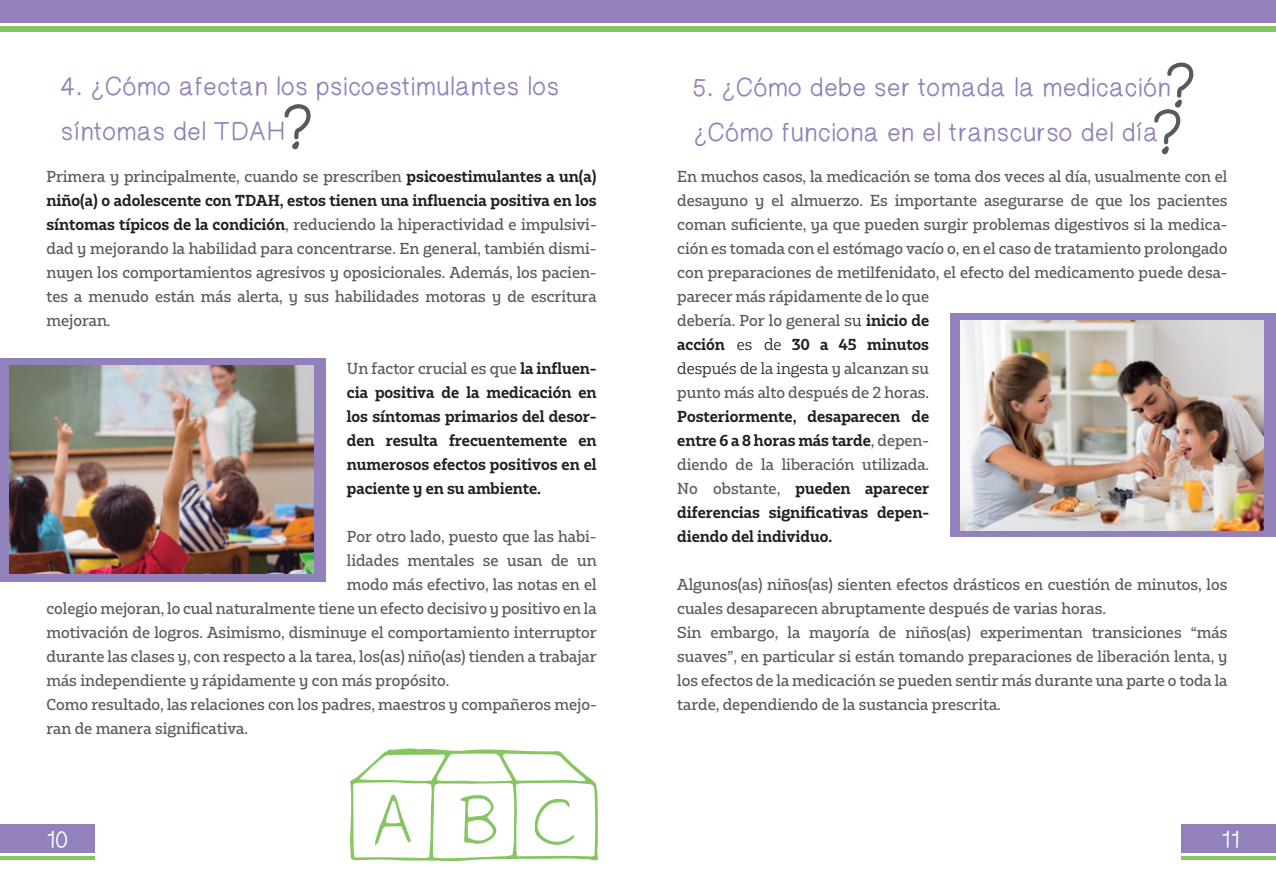
<style>
.page{position:relative;width:1276px;height:893px;background:#fff}
.page>*{position:absolute;margin:0;border:0;box-sizing:border-box;transform-origin:0 0}
.t1{font:25.65px/44.8px "Helveti Hand";color:#9381bc}
.t2{font:23.4px "Helveti Hand";color:#fff}
.t3{font:500 15px/24px "Bw Glenn Slab";color:#585b5c}
.t4{font:700 15px/24px "Bw Glenn Slab";color:#231f20;text-align:justify}
.s1{font-weight:700;color:#231f20}
.s2{font-weight:500;color:#585b5c}
.s3{font-weight:400;color:#231f20}
</style>
<div class="page">
<div style="left:0;top:0;width:1276px;height:22px;background:#9381bc"></div>
<div style="left:0;top:26px;width:1276px;height:6px;background:#85c662"></div>
<div style="left:0;top:824px;width:95px;height:29px;background:#9381bc"></div>
<hr style="left:0;top:856px;width:95px;height:3px;background:#85c662">
<div style="left:1181px;top:824px;width:95px;height:29px;background:#9381bc"></div>
<hr style="left:1181px;top:856px;width:95px;height:3px;background:#85c662">
<svg style="left:284px;top:104px;width:27px;height:45px"></svg>
<div style="left:0;top:358px;width:326px;height:223px;background:#9381bc"></div>
<svg style="left:1154px;top:62px;width:39px;height:92px"></svg>
<div style="left:950px;top:314px;width:326px;height:223px;background:#9381bc"></div>
<svg style="left:350px;top:748px;width:248px;height:113px"></svg>
<img style="left:10px;top:366px;width:304px;height:208px">
<img style="left:960px;top:320px;width:303px;height:210px">
<h1 class="t1" style="left:61px;top:65px;width:500px">4. ¿Cómo afectan los psicoestimulantes los síntomas del TDAH</h1>
<p class="t3" style="left:46px;top:164px;width:552px;text-align:justify">Primera y principalmente, cuando se prescriben <span class="s1">psicoestimulantes a un(a) niño(a) o adolescente con TDAH, estos tienen una influencia positiva en los síntomas típicos de la condición</span>, reduciendo la hiperactividad e impulsivi&shy;dad y mejorando la habilidad para concentrarse. En general, también dismi&shy;nuyen los comportamientos agresivos y oposicionales. Además, los pacien&shy;tes a menudo están más alerta, y sus habilidades motoras y de escritura mejoran.</p>
<p class="t4" style="left:347px;top:356px;width:251px"><span class="s2">Un factor crucial es que</span> la influen&shy;cia positiva de la medicación en los síntomas primarios del desor&shy;den resulta frecuentemente en numerosos efectos positivos en el paciente y en su ambiente.</p>
<p class="t3" style="left:347px;top:524px;width:251px">Por otro lado, puesto que las habi-</p>
<p class="t3" style="left:347px;top:548px;width:251px">lidades mentales se usan de un</p>
<p class="t3" style="left:347px;top:572px;width:251px">modo más efectivo, las notas en el</p>
<p class="t3" style="left:46px;top:596px;width:552px">colegio mejoran, lo cual naturalmente tiene un efecto decisivo y positivo en la</p>
<p class="t3" style="left:46px;top:620px;width:551px">motivación de logros. Asimismo, disminuye el comportamiento interruptor</p>
<p class="t3" style="left:46px;top:644px;width:551px">durante las clases y, con respecto a la tarea, los(as) niño(as) tienden a trabajar</p>
<p class="t3" style="left:46px;top:668px;width:404px">más independiente y rápidamente y con más propósito.</p>
<p class="t3" style="left:46px;top:692px;width:551px">Como resultado, las relaciones con los padres, maestros y compañeros mejo-</p>
<p class="t3" style="left:46px;top:716px;width:203px">ran de manera significativa.</p>
<h1 class="t1" style="left:693px;top:66px;width:480px">5. ¿Cómo debe ser tomada la medicación ¿Cómo funciona en el transcurso del día</h1>
<p class="t3" style="left:677px;top:164px;width:552px">En muchos casos, la medicación se toma dos veces al día, usualmente con el desayuno y el almuerzo. Es importante asegurarse de que los pacientes coman suficiente, ya que pueden surgir problemas digestivos si la medica&shy;ción es tomada con el estómago vacío o, en el caso de tratamiento prolongado con preparaciones de metilfenidato, el efecto del medicamento puede desa&shy;parecer más rápidamente de lo que<br>debería. Por lo general <span class="s3">su</span> <span class="s1">inicio de<br>acción</span> <span class="s3">es de</span> <span class="s1">30 a 45 minutos<br></span><span class="s3">después de la ingesta</span> y alcanzan su<br>punto más alto después de 2 horas.</p>
<p class="t4" style="left:677px;top:404px;width:253px">Posteriormente, desaparecen de entre 6 a 8 horas más tarde<span class="s2">, depen&shy;diendo de la liberación utilizada.<br>No obstante,</span> pueden aparecer diferencias significativas depen&shy;diendo del individuo.</p>
<p class="t3" style="left:677px;top:572px;width:551px">Algunos(as) niños(as) sienten efectos drásticos en cuestión de minutos, los cuales desaparecen abruptamente después de varias horas.<br>Sin embargo, la mayoría de niños(as) experimentan transiciones “más suaves”, en particular si están tomando preparaciones de liberación lenta, y los efectos de la medicación se pueden sentir más durante una parte o toda la tarde, dependiendo de la sustancia prescrita.</p>
<h2 class="t2" style="left:46px;top:825px;width:24px">10</h2>
<h2 class="t2" style="left:1221px;top:825px;width:20px">11</h2>
</div>
